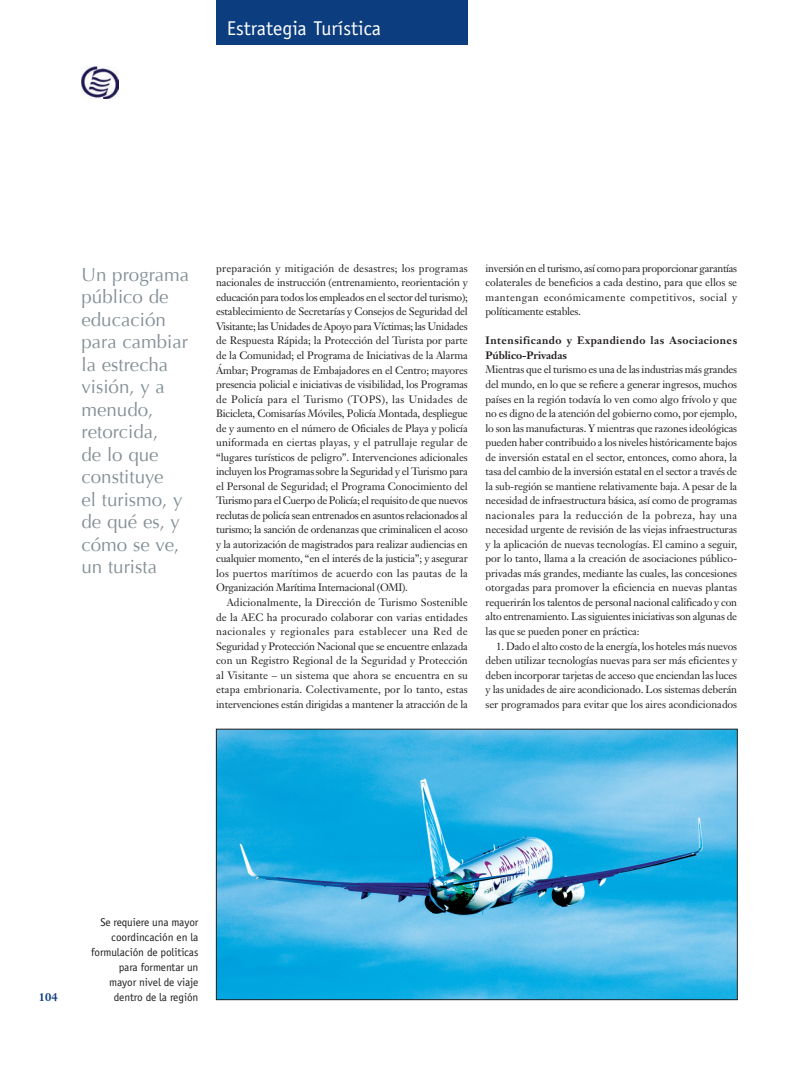
<style>
.page{position:relative;width:801px;height:1074px;background:#fff}
.page>*{position:absolute;margin:0;border:0;box-sizing:border-box;transform-origin:0 0}
.t1{font:20px "Officina Sans";color:#fff}
.t2{font:18.75px/22.5px "Optima";color:#848f96}
.t3{font:11.25px/15px "Officina Sans";letter-spacing:-.005em;color:#231f20;text-align:right}
.t4{font:700 11.25px "Janson Text";color:#0c3d7e}
.t5{font:10.62px/14.5px "Janson Text";letter-spacing:-.02em;color:#231f20;text-align:justify}
.t6{font:700 10.62px/14.5px "Janson Text";letter-spacing:.05em;color:#231f20}
</style>
<div class="page">
<img style="left:81px;top:66px;width:37px;height:33px">
<div style="left:216px;top:0;width:252px;height:28px;background:#0c3d7e"></div>
<div style="left:216px;top:11px;width:252px;height:34px;background:#0c3d7e"></div>
<img style="left:218px;top:731px;width:517px;height:267px">
<div style="left:216px;top:729px;width:521px;height:271px;border:1px solid #231f20"></div>
<h1 class="t1" style="left:227px;top:21px;width:156px">Estrategia Turística</h1>
<h2 class="t2" style="left:81px;top:263px;width:109px">Un programa público de educación para cambiar la estrecha visión, y a menudo, retorcida,<br>de lo que constituye<br>el turismo, y de qué es, y cómo se ve, un turista</h2>
<p class="t5" style="left:216px;top:262px;width:253px">preparación y mitigación de desastres; los programas nacionales de instrucción (entrenamiento, reorientación y educación para todos los empleados en el sector del turismo); establecimiento de Secretarías y Consejos de Seguridad del Visitante; las Unidades de Apoyo para Víctimas; las Unidades de Respuesta Rápida; la Protección del Turista por parte de la Comunidad; el Programa de Iniciativas de la Alarma Ámbar; Programas de Embajadores en el Centro; mayores presencia policial e iniciativas de visibilidad, los Programas de Policía para el Turismo (TOPS), las Unidades de Bicicleta, Comisarías Móviles, Policía Montada, despliegue de y aumento en el número de Oficiales de Playa y policía uniformada en ciertas playas, y el patrullaje regular de “lugares turísticos de peligro”. Intervenciones adicionales incluyen los Programas sobre la Seguridad y el Turismo para el Personal de Seguridad; el Programa Conocimiento del Turismo para el Cuerpo de Policía; el requisito de que nuevos reclutas de policía sean entrenados en asuntos relacionados al turismo; la sanción de ordenanzas que criminalicen el acoso y la autorización de magistrados para realizar audiencias en cualquier momento, “en el interés de la justicia”; y asegurar los puertos marítimos de acuerdo con las pautas de la Organización Marítima Internacional (OMI).</p>
<p class="t5" style="left:216px;top:596px;width:253px;text-indent:11px">Adicionalmente, la Dirección de Turismo Sostenible de la AEC ha procurado colaborar con varias entidades nacionales y regionales para establecer una Red de Seguridad y Protección Nacional que se encuentre enlazada con un Registro Regional de la Seguridad y Protección al Visitante – un sistema que ahora se encuentra en su etapa embrionaria. Colectivamente, por lo tanto, estas intervenciones están dirigidas a mantener la atracción de la</p>
<p class="t5" style="left:485px;top:262px;width:253px">inversión en el turismo, así como para proporcionar garantías colaterales de beneficios a cada destino, para que ellos se mantengan económicamente competitivos, social y políticamente estables.</p>
<p class="t6" style="left:485px;top:334px;width:253px">Intensificando y Expandiendo las Asociaciones<br>Público-Privadas</p>
<p class="t5" style="left:485px;top:363px;width:253px">Mientras que el turismo es una de las industrias más grandes del mundo, en lo que se refiere a generar ingresos, muchos países en la región todavía lo ven como algo frívolo y que no es digno de la atención del gobierno como, por ejemplo, lo son las manufacturas. Y mientras que razones ideológicas pueden haber contribuido a los niveles históricamente bajos de inversión estatal en el sector, entonces, como ahora, la tasa del cambio de la inversión estatal en el sector a través de la sub-región se mantiene relativamente baja. A pesar de la necesidad de infraestructura básica, así como de programas nacionales para la reducción de la pobreza, hay una necesidad urgente de revisión de las viejas infraestructuras y la aplicación de nuevas tecnologías. El camino a seguir, por lo tanto, llama a la creación de asociaciones público&shy;privadas más grandes, mediante las cuales, las concesiones otorgadas para promover la eficiencia en nuevas plantas requerirán los talentos de personal nacional calificado y con alto entrenamiento. Las siguientes iniciativas son algunas de las que se pueden poner en práctica:</p>
<p class="t5" style="left:485px;top:639px;width:253px;text-indent:11px">1. Dado el alto costo de la energía, los hoteles más nuevos deben utilizar tecnologías nuevas para ser más eficientes y deben incorporar tarjetas de acceso que enciendan las luces y las unidades de aire acondicionado. Los sistemas deberán ser programados para evitar que los aires acondicionados</p>
<p class="t4" style="left:39px;top:992px;width:20px">104</p>
<p class="t3" style="left:91px;top:915px;width:109px">Se requiere una mayor coordincación en la formulación de politicas para formentar un mayor nivel de viaje dentro de la región</p>
</div>
